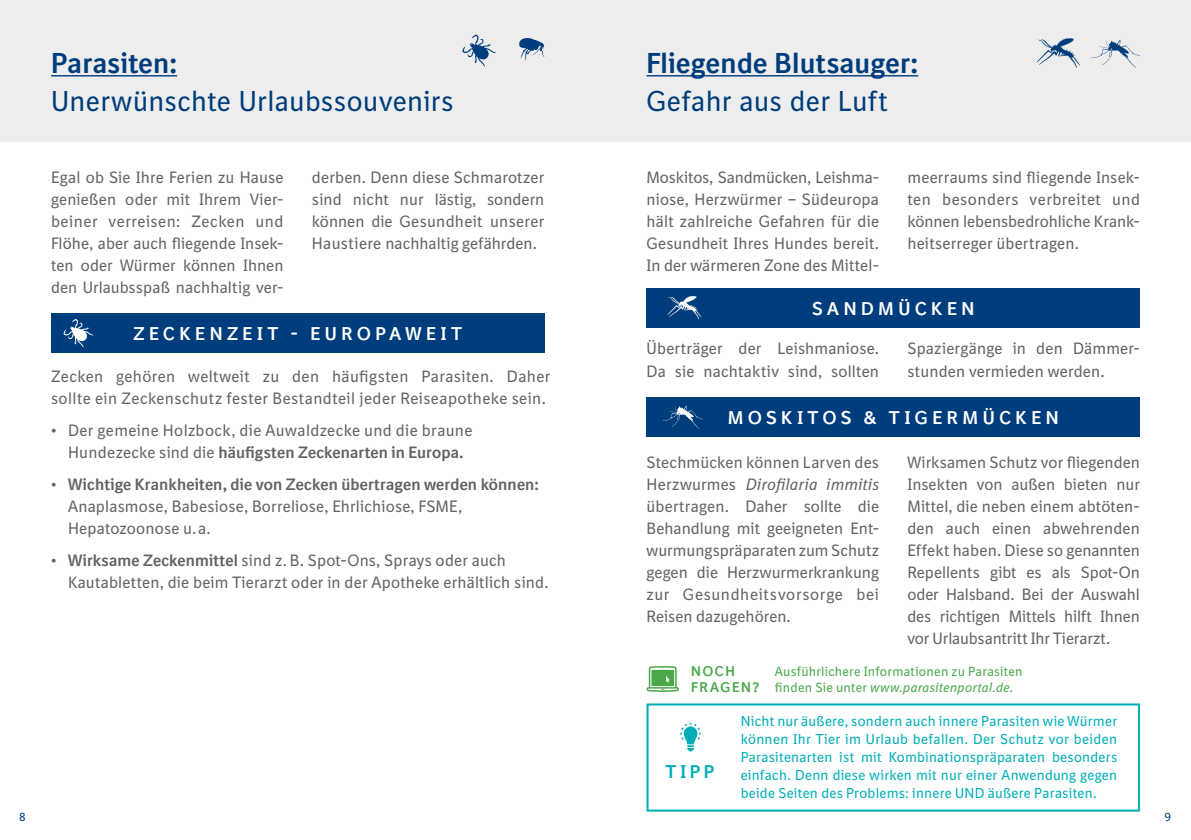
<style>
.page{position:relative;width:1191px;height:840px;background:#fff}
.page>*{position:absolute;margin:0;border:0;box-sizing:border-box;transform-origin:0 0}
.t1{font:28px "BI Sans NEXT";letter-spacing:.01em;color:#003d7c}
.t2{font:700 28px "BI Sans NEXT";letter-spacing:.015em;color:#003d7c}
.t3{font:700 18px "BI Sans NEXT";letter-spacing:.255em;color:#fff}
.t4{font:700 18px "BI Sans NEXT";color:#00aeb7}
.t5{font:16px/22px "BI Sans NEXT";letter-spacing:.01em;color:#646363;text-align:justify}
.t6{font:14px/18px "BI Sans NEXT";letter-spacing:.015em;color:#00aeb7;text-align:justify}
.t7{font:700 13.8px/15.4px "BI Sans NEXT";letter-spacing:.125em;color:#4aa84b}
.t8{font:13px/16px "BI Sans NEXT";letter-spacing:.015em;color:#4aa84b}
.t9{font:12px "BI Sans NEXT";color:#003d7c}
.s1{font-weight:700}
.s2{font-style:italic}
</style>
<div class="page">
<div style="left:0;top:0;width:595px;height:142px;background:#ededed"></div>
<div style="left:595px;top:0;width:596px;height:142px;background:#ededed"></div>
<div style="left:646px;top:703px;width:494px;height:108px;border:2px solid #00aeb7"></div>
<hr style="left:51px;top:75px;width:126px;height:1px;background:#003d7c">
<svg style="left:1037px;top:38px;width:43px;height:30px"></svg>
<svg style="left:1091px;top:40px;width:49px;height:28px"></svg>
<svg style="left:519px;top:38px;width:25px;height:23px"></svg>
<svg style="left:462px;top:35px;width:34px;height:31px"></svg>
<hr style="left:646px;top:75px;width:272px;height:1px;background:#003d7c">
<svg style="left:646px;top:666px;width:33px;height:25px"></svg>
<svg style="left:680px;top:722px;width:21px;height:29px"></svg>
<div style="left:51px;top:313px;width:493px;height:39px;background:#003d7c"></div>
<svg style="left:63px;top:319px;width:30px;height:28px"></svg>
<div style="left:646px;top:288px;width:494px;height:39px;background:#003d7c"></div>
<svg style="left:667px;top:296px;width:34px;height:23px"></svg>
<div style="left:646px;top:397px;width:494px;height:40px;background:#003d7c"></div>
<svg style="left:662px;top:405px;width:40px;height:24px"></svg>
<p class="t9" style="left:19px;top:809px;width:8px">8</p>
<h1 class="t2" style="left:51px;top:46px;width:128px">Parasiten:</h1>
<h1 class="t1" style="left:51px;top:85px;width:404px">Unerwünschte Urlaubssouvenirs</h1>
<h1 class="t2" style="left:646px;top:46px;width:273px">Fliegende Blutsauger:</h1>
<h1 class="t1" style="left:646px;top:85px;width:243px">Gefahr aus der Luft</h1>
<p class="t5" style="left:51px;top:166px;width:234px">Egal ob Sie Ihre Ferien zu Hause genießen oder mit Ihrem Vier&shy;beiner verreisen: Zecken und Flöhe, aber auch fliegende Insek&shy;ten oder Würmer können Ihnen den Urlaubsspaß nachhaltig ver-</p>
<p class="t5" style="left:312px;top:166px;width:234px">derben. Denn diese Schmarotzer sind nicht nur lästig, sondern können die Gesundheit unserer Haustiere nachhaltig gefährden.</p>
<p class="t5" style="left:646px;top:166px;width:234px">Moskitos, Sandmücken, Leishma&shy;niose, Herzwürmer – Südeuropa hält zahlreiche Gefahren für die Gesundheit Ihres Hundes bereit.<br>In der wärmeren Zone des Mittel-</p>
<p class="t5" style="left:907px;top:166px;width:234px">meerraums sind fliegende Insek&shy;ten besonders verbreitet und können lebensbedrohliche Krank&shy;heitserreger übertragen.</p>
<p class="t3" style="left:133px;top:323px;width:330px">ZECKENZEIT – EUROPAWEIT</p>
<p class="t5" style="left:51px;top:365px;width:501px">Zecken gehören weltweit zu den häufigsten Parasiten. Daher sollte ein Zeckenschutz fester Bestandteil jeder Reiseapotheke sein.</p>
<p class="t5" style="left:51px;top:419px;width:423px;text-align:center">• Der gemeine Holzbock, die Auwaldzecke und die braune<br>Hundezecke sind die <span class="s1">häufigsten Zeckenarten in Europa.</span></p>
<p class="t5" style="left:68px;top:473px;width:472px;text-align:left;text-indent:-17px">• <span class="s1">Wichtige Krankheiten, die von Zecken übertragen werden können:<br></span>Anaplasmose, Babesiose, Borreliose, Ehrlichiose, FSME,<br>Hepatozoonose u.a.</p>
<p class="t5" style="left:68px;top:549px;width:482px;text-indent:-17px">• <span class="s1">Wirksame Zeckenmittel</span> sind z. B. Spot-Ons, Sprays oder auch<br>Kautabletten, die beim Tierarzt oder in der Apotheke erhältlich sind.</p>
<p class="t3" style="left:812px;top:298px;width:164px">SANDMÜCKEN</p>
<p class="t5" style="left:646px;top:337px;width:234px">Überträger der Leishmaniose.<br>Da sie nachtaktiv sind, sollten</p>
<p class="t5" style="left:907px;top:337px;width:234px">Spaziergänge in den Dämmer&shy;stunden vermieden werden.</p>
<p class="t3" style="left:728px;top:407px;width:332px">MOSKITOS &amp; TIGERMÜCKEN</p>
<p class="t5" style="left:646px;top:451px;width:234px">Stechmücken können Larven des Herzwurmes <span class="s2">Dirofilaria immitis </span>übertragen. Daher sollte die Behandlung mit geeigneten Ent&shy;wurmungspräparaten zum Schutz gegen die Herzwurmerkrankung zur Gesundheitsvorsorge bei Reisen dazugehören.</p>
<p class="t5" style="left:907px;top:451px;width:234px">Wirksamen Schutz vor fliegenden Insekten von außen bieten nur Mittel, die neben einem abtöten&shy;den auch einen abwehrenden Effekt haben. Diese so genannten Repellents gibt es als Spot-On oder Halsband. Bei der Auswahl des richtigen Mittels hilft Ihnen vor Urlaubsantritt Ihr Tierarzt.</p>
<p class="t7" style="left:691px;top:663px;width:70px">NOCH<br>FRAGEN?</p>
<p class="t8" style="left:775px;top:663px;width:249px">Ausführlichere Informationen zu Parasiten finden Sie unter <span class="s2">www.parasitenportal.de.</span></p>
<p class="t4" style="left:666px;top:760px;width:50px">TIPP</p>
<p class="t6" style="left:740px;top:711px;width:378px">Nicht nur äußere, sondern auch innere Parasiten wie Würmer können Ihr Tier im Urlaub befallen. Der Schutz vor beiden Parasitenarten ist mit Kombinationspräparaten besonders einfach. Denn diese wirken mit nur einer Anwendung gegen beide Seiten des Problems: innere UND äußere Parasiten.</p>
<p class="t9" style="left:1164px;top:809px;width:8px">9</p>
</div>
